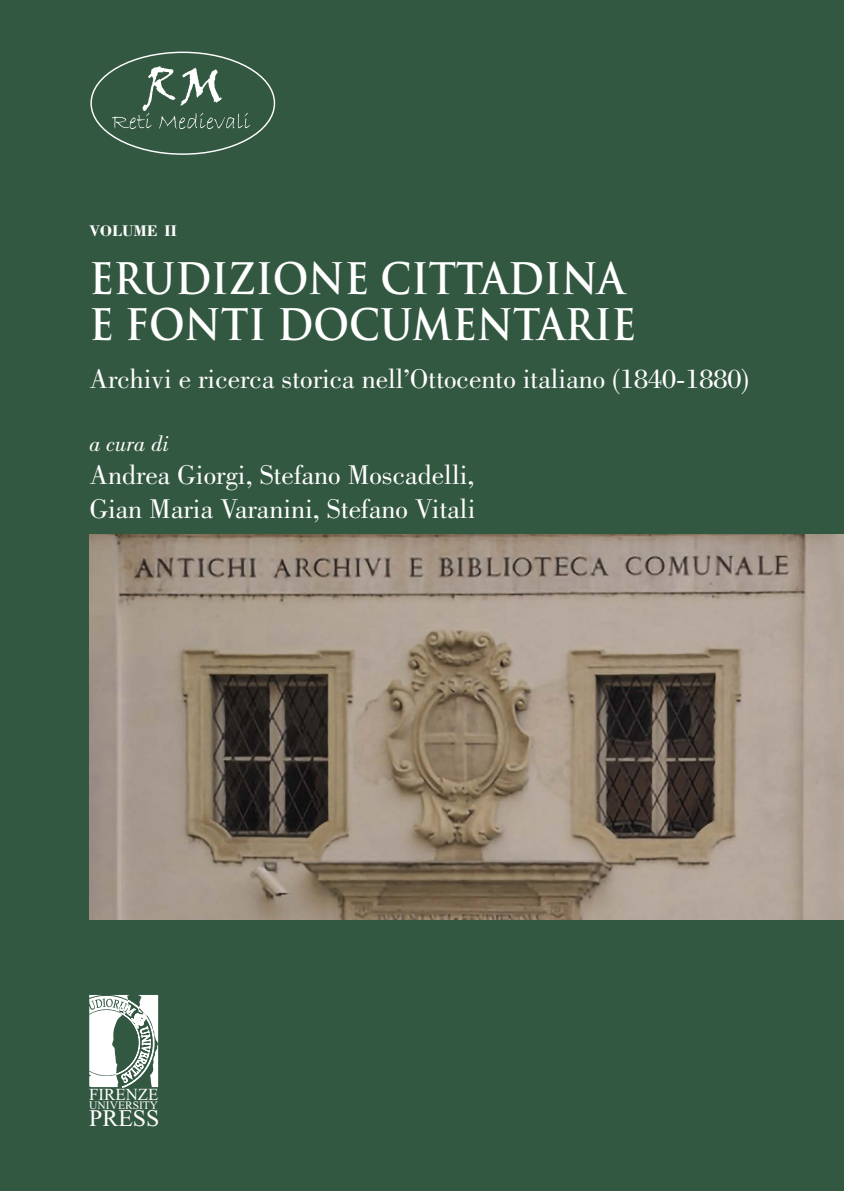
<style>
.page{position:relative;width:844px;height:1191px;background:#fff}
.page>*{position:absolute;margin:0;border:0;box-sizing:border-box;transform-origin:0 0}
.t1{font:700 42.35px/46.2px "Trajan Pro";color:#fff;scale:.91 1}
.t2{font:28px/33.6px "Bodoni Std";color:#fff}
.t3{font:23.8px "Times New Roman";color:#fff}
.t4{font:italic 22.75px "Bodoni Std";color:#fff}
.t5{font:16.8px "Times New Roman";color:#fff}
.t6{font:700 15.92px "Bodoni Std";color:#fff}
.t7{font:11.55px "Times New Roman";color:#fff}
</style>
<div class="page">
<div style="left:0;top:0;width:843px;height:1191px;background:#335841"></div>
<img style="left:89px;top:534px;width:754px;height:385px">
<svg style="left:89px;top:995px;width:69px;height:92px"></svg>
<svg style="left:112px;top:66px;width:138px;height:63px"></svg>
<p class="t6" style="left:89px;top:221px;width:89px">VOLUME II</p>
<h1 class="t1" style="left:89px;top:256px;width:602px">ERUDIZIONE CITTADINA<br>E FONTI DOCUMENTARIE</h1>
<p class="t2" style="left:89px;top:362px;width:661px">Archivi e ricerca storica nell’Ottocento italiano (1840-1880)</p>
<p class="t4" style="left:89px;top:430px;width:81px">a cura di</p>
<p class="t2" style="left:89px;top:458px;width:387px">Andrea Giorgi, Stefano Moscadelli,<br>Gian Maria Varanini, Stefano Vitali</p>
<p class="t5" style="left:89px;top:1084px;width:71px">FIRENZE</p>
<p class="t7" style="left:89px;top:1098px;width:70px">UNIVERSITY</p>
<p class="t3" style="left:89px;top:1104px;width:72px">PRESS</p>
</div>
